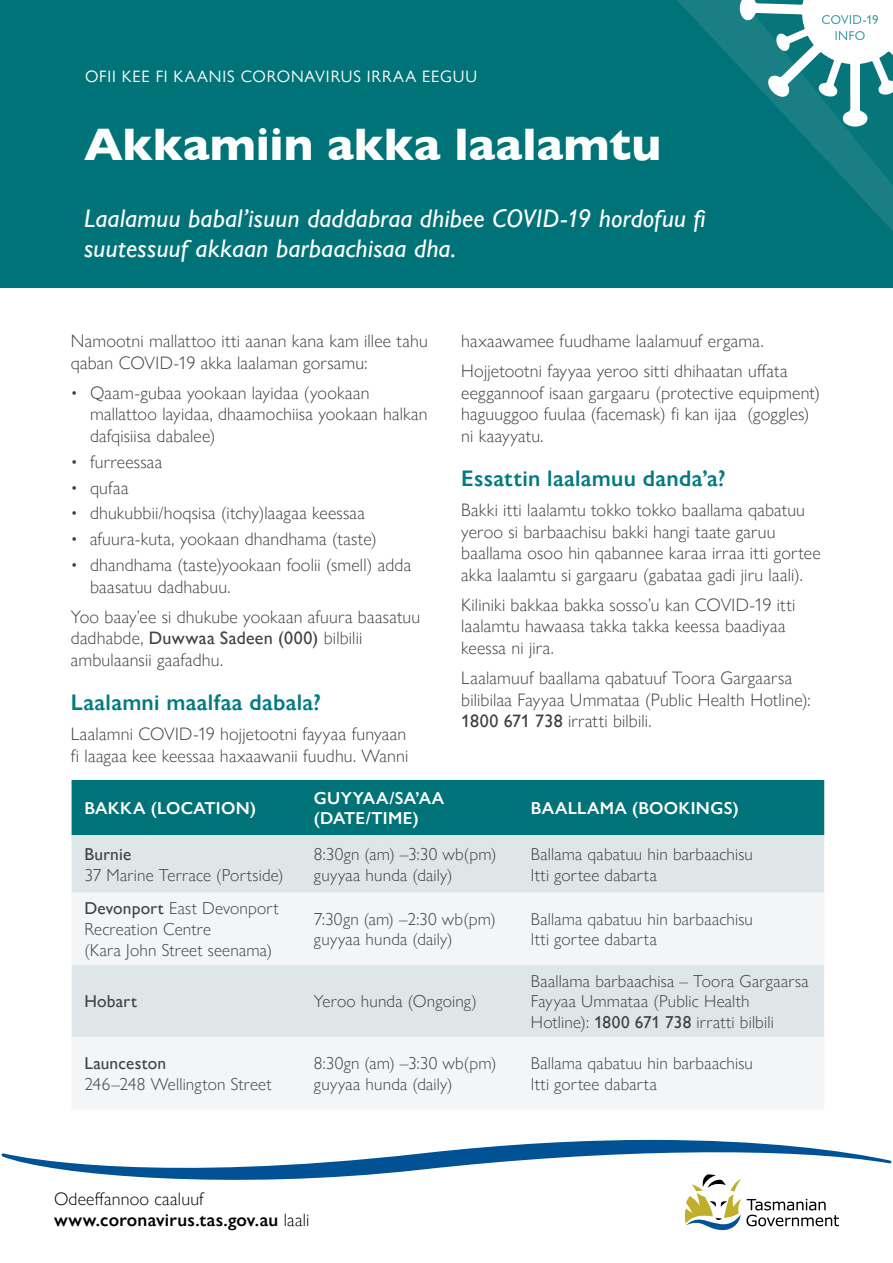
<style>
.page{position:relative;width:893px;height:1263px;background:#fff}
.page>*{position:absolute;margin:0;border:0;box-sizing:border-box;transform-origin:0 0}
.t1{font:700 46.5px "Gill Sans";color:#fff}
.t2{font:italic 500 25.5px/30.6px "Gill Sans Nova";letter-spacing:.005em;color:#fff}
.t3{font:600 22.5px "Gill Sans Nova";letter-spacing:.015em;color:#007b82}
.t4{font:300 18px/21.6px "Gill Sans Nova";letter-spacing:.01em;color:#414042}
.t5{font:600 18px/21.6px "Gill Sans Nova";letter-spacing:.015em;color:#000}
.t6{font:300 17.25px/20.7px "Gill Sans Nova";letter-spacing:.015em;color:#414042}
.t7{font:600 17.25px/20.7px "Gill Sans Nova";letter-spacing:.02em;color:#fff}
.t8{font:500 17.25px "Gill Sans Nova";letter-spacing:.015em;color:#414042}
.t9{font:16.5px "Gill Sans Nova";letter-spacing:.05em;color:#fff}
.s1{font-weight:500}
.s2{font-weight:300}
</style>
<div class="page">
<div style="left:0;top:0;width:893px;height:287px;background:#007378"></div>
<svg style="left:852px;top:187px;width:41px;height:44px;fill:#147c82"></svg>
<svg style="left:677px;top:0;width:216px;height:187px"></svg>
<svg style="left:2px;top:1140px;width:889px;height:91px"></svg>
<svg style="left:739px;top:0;width:154px;height:127px"></svg>
<div style="left:72px;top:780px;width:752px;height:55px;background:#007378"></div>
<div style="left:72px;top:835px;width:752px;height:58px;background:#dee6e7"></div>
<svg style="left:72px;top:893px;width:752px;height:216px;fill:#f3f5f6"></svg>
<p class="t9" style="left:85px;top:67px;width:394px">OFII KEE FI KAANIS CORONAVIRUS IRRAA EEGUU</p>
<h1 class="t1" style="left:84px;top:108px;width:579px">Akkamiin akka laalamtu</h1>
<h2 class="t2" style="left:84px;top:202px;width:623px">Laalamuu babal’isuun daddabraa dhibee COVID-19 hordofuu fi suutessuuf akkaan barbaachisaa dha.</h2>
<p class="t4" style="left:71px;top:330px;width:359px">Namootni mallattoo itti aanan kana kam illee tahu qaban COVID-19 akka laalaman gorsamu:</p>
<p class="t4" style="left:90px;top:381px;width:339px;text-indent:-19px">• Qaam-gubaa yookaan layidaa (yookaan mallattoo layidaa, dhaamochiisa yookaan halkan dafqisiisa dabalee)</p>
<p class="t4" style="left:71px;top:451px;width:93px">• furreessaa</p>
<p class="t4" style="left:71px;top:476px;width:59px">• qufaa</p>
<p class="t4" style="left:71px;top:502px;width:296px">• dhukubbii/hoqsisa (itchy)laagaa keessaa</p>
<p class="t4" style="left:71px;top:528px;width:307px">• afuura-kuta, yookaan dhandhama (taste)</p>
<p class="t4" style="left:90px;top:554px;width:323px;text-indent:-19px">• dhandhama (taste)yookaan foolii (smell) adda baasatuu dadhabuu.</p>
<p class="t4" style="left:71px;top:606px;width:351px">Yoo baay’ee si dhukube yookaan afuura baasatuu dadhabde, <span class="s1">Duwwaa Sadeen (000)</span> bilbilii ambulaansii gaafadhu.</p>
<p class="t3" style="left:71px;top:688px;width:252px">Laalamni maalfaa dabala?</p>
<p class="t4" style="left:71px;top:723px;width:339px">Laalamni COVID-19 hojjetootni fayyaa funyaan fi laagaa kee keessaa haxaawanii fuudhu. Wanni</p>
<p class="t4" style="left:461px;top:326px;width:328px;line-height:30.2px">haxaawamee fuudhame laalamuuf ergama.<br>Hojjetootni fayyaa yeroo sitti dhihaatan uffata</p>
<p class="t4" style="left:461px;top:382px;width:360px">eeggannoof isaan gargaaru (protective equipment) haguuggoo fuulaa (facemask) fi kan ijaa (goggles) ni kaayyatu.</p>
<p class="t3" style="left:461px;top:464px;width:266px">Essattin laalamuu danda’a?</p>
<p class="t4" style="left:461px;top:499px;width:361px">Bakki itti laalamtu tokko tokko baallama qabatuu yeroo si barbaachisu bakki hangi taate garuu baallama osoo hin qabannee karaa irraa itti gortee akka laalamtu si gargaaru (gabataa gadi jiru laali).</p>
<p class="t4" style="left:461px;top:594px;width:335px">Kiliniki bakkaa bakka sosso’u kan COVID-19 itti laalamtu hawaasa takka takka keessa baadiyaa keessa ni jira.</p>
<p class="t4" style="left:461px;top:667px;width:351px">Laalamuuf baallama qabatuuf Toora Gargaarsa bilibilaa Fayyaa Ummataa (Public Health Hotline):<br><span class="s1">1800 671 738</span> irratti bilbili.</p>
<p class="t7" style="left:84px;top:797px;width:173px">BAKKA (LOCATION)</p>
<p class="t7" style="left:314px;top:787px;width:132px">GUYYAA/SA’AA (DATE/TIME)</p>
<p class="t7" style="left:531px;top:797px;width:209px">BAALLAMA (BOOKINGS)</p>
<p class="t8" style="left:84px;top:843px;width:49px">Burnie</p>
<p class="t6" style="left:84px;top:864px;width:201px">37 Marine Terrace (Portside)</p>
<p class="t6" style="left:314px;top:843px;width:184px">8:30gn (am) –3:30 wb(pm) guyyaa hunda (daily)</p>
<p class="t6" style="left:531px;top:843px;width:224px">Ballama qabatuu hin barbaachisu<br>Itti gortee dabarta</p>
<p class="t6" style="left:84px;top:898px;width:196px"><span class="s1">Devonport</span> East Devonport<br>Recreation Centre<br>(Kara John Street seenama)</p>
<p class="t6" style="left:314px;top:908px;width:183px">7:30gn (am) –2:30 wb(pm) guyyaa hunda (daily)</p>
<p class="t6" style="left:531px;top:908px;width:224px">Ballama qabatuu hin barbaachisu<br>Itti gortee dabarta</p>
<p class="t8" style="left:84px;top:991px;width:54px">Hobart</p>
<p class="t6" style="left:314px;top:991px;width:164px">Yeroo hunda (Ongoing)</p>
<p class="t6" style="left:531px;top:970px;width:279px">Baallama barbaachisa – Toora Gargaarsa<br>Fayyaa Ummataa (Public Health<br>Hotline): <span class="s1">1800 671 738</span> irratti bilbili</p>
<p class="t8" style="left:84px;top:1053px;width:83px">Launceston</p>
<p class="t6" style="left:84px;top:1073px;width:189px">246–248 Wellington Street</p>
<p class="t6" style="left:314px;top:1053px;width:184px">8:30gn (am) –3:30 wb(pm) guyyaa hunda (daily)</p>
<p class="t6" style="left:531px;top:1053px;width:224px">Ballama qabatuu hin barbaachisu<br>Itti gortee dabarta</p>
<p class="t5" style="left:54px;top:1187px;width:257px"><span class="s2">Odeeffannoo caaluuf </span>www.coronavirus.tas.gov.au <span class="s2">laali</span></p>
</div>
